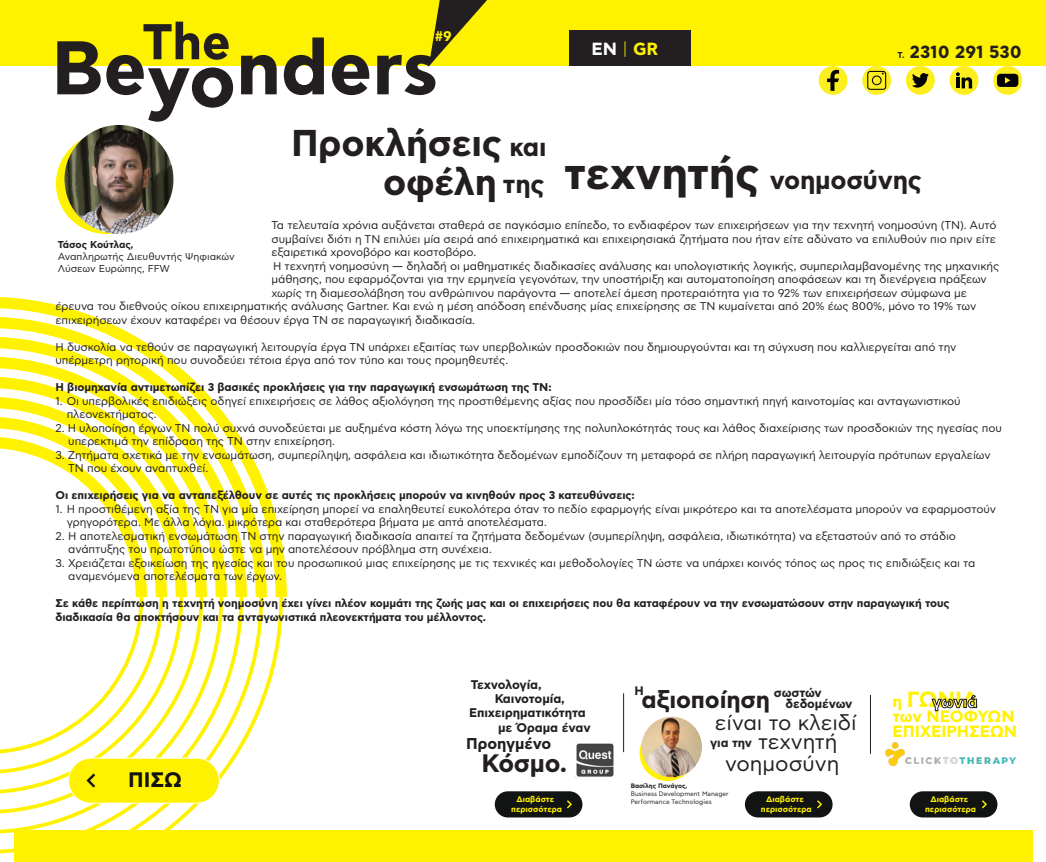
<style>
.page{position:relative;width:1046px;height:862px;background:#fff}
.page>*{position:absolute;margin:0;border:0;box-sizing:border-box;transform-origin:0 0}
.t1{font:700 75.75px "CF Asty Pro";color:#231f20}
.t2{font:700 50.12px "CF Asty Pro";color:#231f20}
.t3{font:700 37.25px "CF Asty Pro";letter-spacing:-.005em;color:#231f20}
.t4{font:700 25.88px "CF Asty Pro";letter-spacing:-.005em;color:#231f20}
.t5{font:700 25.25px "CF Asty Pro";letter-spacing:-.005em;color:#231f20}
.t6{font:700 24px "CF Asty Pro";letter-spacing:-.005em;color:#231f20}
.t7{font:700 22.06px "CF Asty Pro";letter-spacing:-.005em;color:#fff200}
.t8{font:21.25px/22.1px "CF Asty Pro";color:#231f20;text-align:right}
.t9{font:21.12px "CF Asty Pro";color:#231f20}
.t10{font:700 21px "CF Asty Pro";color:#121313}
.t11{font:700 17.56px "CF Asty Pro";color:#231f20}
.t12{font:700 17.56px "CF Asty Pro";color:#fff}
.t13{font:700 16.31px/15px "CF Asty Pro";letter-spacing:-.005em;color:#fff200}
.t14{font:700 15.69px "CF Asty Pro";letter-spacing:-.005em;color:#231f20}
.t15{font:700 14.06px "CF Asty Pro";color:#fff200}
.t16{font:700 12.56px "CF Asty Pro";letter-spacing:-.005em;color:#231f20}
.t17{font:700 12.56px "CF Asty Pro";letter-spacing:-.03em;color:#231f20}
.t18{font:700 12.38px/11.6px "CF Asty Pro";letter-spacing:-.015em;color:#231f20}
.t19{font:700 12.31px "CF Asty Pro";color:#231f20}
.t20{font:11.25px/13.5px "CF Asty Pro";letter-spacing:-.005em;color:#231f20}
.t21{font:700 11.25px/13.5px "CF Asty Pro";letter-spacing:-.005em;color:#231f20}
.t22{font:10px/12px "CF Asty Pro";color:#231f20}
.t23{font:700 10px "CF Asty Pro";color:#231f20}
.t24{font:700 8.19px/9.9px "CF Asty Pro";color:#fff200;text-align:center}
.t25{font:6.44px/7.7px "CF Asty Pro";color:#231f20}
.t26{font:700 6.44px "CF Asty Pro";color:#231f20}
.s1{font-weight:300;color:#fff200}
.s2{color:#fff200}
.s3{font-size:8.62px}
.s4{font-size:25.88px}
.s5{font-size:37.25px}
.s6{font-size:45.19px}
.s7{font-weight:700;font-size:12.31px}
.s8{font-size:16.31px}
</style>
<div class="page">
<svg style="left:263px;top:597px;width:20px;height:108px"></svg>
<svg style="left:243px;top:597px;width:20px;height:149px"></svg>
<svg style="left:0;top:597px;width:243px;height:257px"></svg>
<svg style="left:0;top:597px;width:223px;height:237px"></svg>
<svg style="left:0;top:597px;width:203px;height:217px"></svg>
<svg style="left:0;top:297px;width:287px;height:300px"></svg>
<div style="left:0;top:0;width:1046px;height:66px;background:#fff200"></div>
<div style="left:569px;top:30px;width:122px;height:36px;background:#231f20"></div>
<svg style="left:993px;top:66px;width:29px;height:29px"></svg>
<div style="left:997px;top:74px;width:21px;height:13px;background:#010101;border-radius:3px"></div>
<svg style="left:1005px;top:77px;width:5px;height:7px"></svg>
<svg style="left:862px;top:66px;width:29px;height:29px"></svg>
<svg style="left:867px;top:71px;width:19px;height:19px"></svg>
<div style="left:906px;top:66px;width:29px;height:29px;background:#fcee1f;border-radius:50%"></div>
<svg style="left:912px;top:73px;width:16px;height:15px"></svg>
<div style="left:818px;top:66px;width:29px;height:29px;background:#fcee1f;border-radius:50%"></div>
<svg style="left:827px;top:70px;width:12px;height:21px"></svg>
<div style="left:949px;top:66px;width:29px;height:29px;background:#fcee1f;border-radius:50%"></div>
<svg style="left:956px;top:72px;width:16px;height:16px"></svg>
<svg style="left:429px;top:0;width:58px;height:66px"></svg>
<div style="left:14px;top:830px;width:1018px;height:32px;background:#fff200"></div>
<div style="left:56px;top:133px;width:101px;height:101px;background:#fff200;border-radius:50%"></div>
<img style="left:64px;top:125px;width:109px;height:109px;border-radius:54px">
<hr style="left:623px;top:693px;width:1px;height:59px;background:#231f20">
<hr style="left:870px;top:695px;width:1px;height:59px;background:#231f20">
<div style="left:495px;top:791px;width:87px;height:26px;background:#121313;border-radius:13px"></div>
<svg style="left:567px;top:800px;width:5px;height:8px"></svg>
<div style="left:745px;top:791px;width:87px;height:26px;background:#121313;border-radius:13px"></div>
<svg style="left:817px;top:800px;width:5px;height:8px"></svg>
<div style="left:910px;top:791px;width:87px;height:26px;background:#121313;border-radius:13px"></div>
<svg style="left:982px;top:800px;width:5px;height:8px"></svg>
<svg style="left:639px;top:725px;width:56px;height:56px"></svg>
<img style="left:641px;top:717px;width:61px;height:60px;border-radius:30px">
<svg style="left:931px;top:695px;width:46px;height:16px"></svg>
<img style="left:885px;top:742px;width:131px;height:25px">
<img style="left:575px;top:743px;width:39px;height:34px">
<div style="left:69px;top:758px;width:150px;height:45px;background:#fff200;border-radius:23px"></div>
<div style="left:68px;top:758px;width:152px;height:45px;border:1px solid #fff;border-radius:23px"></div>
<svg style="left:0;top:416px;width:183px;height:378px"></svg>
<h2 class="t2" style="left:142px;top:10px;width:90px">The</h2>
<p class="t15" style="left:435px;top:27px;width:18px">#9</p>
<h1 class="t1" style="left:51px;top:20px;width:389px">Beyonders</h1>
<h3 class="t12" style="left:591px;top:37px;width:68px">EN <span class="s1">|</span> <span class="s2">GR</span></h3>
<h3 class="t11" style="left:897px;top:41px;width:126px"><span class="s3">Τ.</span> 2310 291 530</h3>
<h3 class="t3" style="left:291px;top:119px;width:257px">Προκλήσεις <span class="s4">και</span></h3>
<h3 class="t4" style="left:383px;top:164px;width:540px"><span class="s5">οφέλη</span> της <span class="s6">τεχνητής</span> νοημοσύνης</h3>
<p class="t20" style="left:271px;top:219px;width:726px">Τα τελευταία χρόνια αυξάνεται σταθερά σε παγκόσμιο επίπεδο, το ενδιαφέρον των επιχειρήσεων για την τεχνητή νοημοσύνη (ΤΝ). Αυτό</p>
<p class="t20" style="left:271px;top:232px;width:726px">συμβαίνει διότι η ΤΝ επιλύει μία σειρά από επιχειρηματικά και επιχειρησιακά ζητήματα που ήταν είτε αδύνατο να επιλυθούν πιο πριν είτε</p>
<p class="t20" style="left:271px;top:246px;width:206px">εξαιρετικά χρονοβόρο και κοστοβόρο.</p>
<p class="t20" style="left:273px;top:259px;width:728px">Η τεχνητή νοημοσύνη — δηλαδή οι μαθηματικές διαδικασίες ανάλυσης και υπολογιστικής λογικής, συμπεριλαμβανομένης της μηχανικής</p>
<p class="t20" style="left:271px;top:273px;width:717px">μάθησης, που εφαρμόζονται για την ερμηνεία γεγονότων, την υποστήριξη και αυτοματοποίηση αποφάσεων και τη διενέργεια πράξεων</p>
<p class="t20" style="left:271px;top:286px;width:697px">χωρίς τη διαμεσολάβηση του ανθρώπινου παράγοντα — αποτελεί άμεση προτεραιότητα για το 92% των επιχειρήσεων σύμφωνα με</p>
<p class="t20" style="left:55px;top:300px;width:922px">έρευνα του διεθνούς οίκου επιχειρηματικής ανάλυσης Gartner. Και ενώ η μέση απόδοση επένδυσης μίας επιχείρησης σε ΤΝ κυμαίνεται από 20% έως 800%, μόνο το 19% των</p>
<p class="t20" style="left:55px;top:313px;width:421px">επιχειρήσεων έχουν καταφέρει να θέσουν έργα ΤΝ σε παραγωγική διαδικασία.</p>
<p class="t20" style="left:55px;top:340px;width:902px">Η δυσκολία να τεθούν σε παραγωγική λειτουργία έργα ΤΝ υπάρχει εξαιτίας των υπερβολικών προσδοκιών που δημιουργούνται και τη σύγχυση που καλλιεργείται από την υπέρμετρη ρητορική που συνοδεύει τέτοια έργα από τον τύπο και τους προμηθευτές.</p>
<p class="t21" style="left:55px;top:381px;width:498px">Η βιομηχανία αντιμετωπίζει 3 βασικές προκλήσεις για την παραγωγική ενσωμάτωση της ΤΝ:</p>
<p class="t20" style="left:67px;top:394px;width:895px;text-indent:-11px">1. Οι υπερβολικές επιδιώξεις οδηγεί επιχειρήσεις σε λάθος αξιολόγηση της προστιθέμενης αξίας που προσδίδει μία τόσο σημαντική πηγή καινοτομίας και ανταγωνιστικού πλεονεκτήματος.</p>
<p class="t20" style="left:68px;top:421px;width:935px;text-indent:-13px">2. Η υλοποίηση έργων ΤΝ πολύ συχνά συνοδεύεται με αυξημένα κόστη λόγω της υποεκτίμησης της πολυπλοκότητάς τους και λάθος διαχείρισης των προσδοκιών της ηγεσίας που υπερεκτιμά την επίδραση της ΤΝ στην επιχείρηση.</p>
<p class="t20" style="left:68px;top:448px;width:924px;text-indent:-13px">3. Ζητήματα σχετικά με την ενσωμάτωση, συμπερίληψη, ασφάλεια και ιδιωτικότητα δεδομένων εμποδίζουν τη μεταφορά σε πλήρη παραγωγική λειτουργία πρότυπων εργαλείων<br>ΤΝ που έχουν αναπτυχθεί.</p>
<p class="t21" style="left:55px;top:489px;width:581px">Οι επιχειρήσεις για να ανταπεξέλθουν σε αυτές τις προκλήσεις μπορούν να κινηθούν προς 3 κατευθύνσεις:</p>
<p class="t20" style="left:67px;top:502px;width:931px;text-indent:-11px">1. Η προστιθέμενη αξία της ΤΝ για μία επιχείρηση μπορεί να επαληθευτεί ευκολότερα όταν το πεδίο εφαρμογής είναι μικρότερο και τα αποτελέσματα μπορούν να εφαρμοστούν γρηγορότερα. Με άλλα λόγια. μικρότερα και σταθερότερα βήματα με απτά αποτελέσματα.</p>
<p class="t20" style="left:68px;top:529px;width:889px;text-indent:-13px">2. Η αποτελεσματική ενσωμάτωση ΤΝ στην παραγωγική διαδικασία απαιτεί τα ζητήματα δεδομένων (συμπερίληψη, ασφάλεια, ιδιωτικότητα) να εξεταστούν από το στάδιο ανάπτυξης του πρωτοτύπου ώστε να μην αποτελέσουν πρόβλημα στη συνέχεια.</p>
<p class="t20" style="left:68px;top:556px;width:908px;text-indent:-13px">3. Χρειάζεται εξοικείωση της ηγεσίας και του προσωπικού μιας επιχείρησης με τις τεχνικές και μεθοδολογίες ΤΝ ώστε να υπάρχει κοινός τόπος ως προς τις επιδιώξεις και τα αναμενόμενα αποτελέσματα των έργων.</p>
<p class="t21" style="left:55px;top:597px;width:895px">Σε κάθε περίπτωση η τεχνητή νοημοσύνη έχει γίνει πλέον κομμάτι της ζωής μας και οι επιχειρήσεις που θα καταφέρουν να την ενσωματώσουν στην παραγωγική τους διαδικασία θα αποκτήσουν και τα ανταγωνιστικά πλεονεκτήματα του μέλλοντος.</p>
<p class="t23" style="left:58px;top:238px;width:77px">Τάσος Κούτλας,</p>
<p class="t22" style="left:58px;top:251px;width:178px">Αναπληρωτής Διευθυντής Ψηφιακών<br>Λύσεων Ευρώπης, FFW</p>
<h3 class="t10" style="left:128px;top:766px;width:56px">ΠΙΣΩ</h3>
<p class="t17" style="left:471px;top:677px;width:72px">Τεχνολογία,</p>
<p class="t16" style="left:495px;top:690px;width:72px">Καινοτομία,</p>
<p class="t16" style="left:469px;top:704px;width:118px">Επιχειρηματικότητα</p>
<p class="t16" style="left:498px;top:719px;width:94px">με Όραμα έναν</p>
<h3 class="t14" style="left:466px;top:734px;width:86px">Προηγμένο</h3>
<h3 class="t5" style="left:481px;top:747px;width:87px">Κόσμο.</h3>
<p class="t24" style="left:511px;top:794px;width:53px">Διαβάστε περισσότερα</p>
<p class="t24" style="left:761px;top:794px;width:53px">Διαβάστε περισσότερα</p>
<p class="t24" style="left:925px;top:794px;width:53px">Διαβάστε περισσότερα</p>
<p class="t19" style="left:634px;top:683px;width:11px">Η</p>
<h3 class="t6" style="left:641px;top:684px;width:130px">αξιοποίηση</h3>
<p class="t18" style="left:785px;top:687px;width:68px;text-indent:-12px">σωστών δεδομένων</p>
<h3 class="t9" style="left:715px;top:710px;width:143px">είναι το κλειδί</h3>
<h3 class="t8" style="left:710px;top:731px;width:131px"><span class="s7">για την</span> τεχνητή νοημοσύνη</h3>
<h3 class="t7" style="left:892px;top:685px;width:88px"><span class="s8">η</span> ΓΩΝΙΑ</h3>
<h3 class="t13" style="left:892px;top:709px;width:126px">των ΝΕΟΦΥΩΝ<br>ΕΠΙΧΕΙΡΗΣΕΩΝ</h3>
<p class="t26" style="left:631px;top:782px;width:58px">Βασίλης Πανάγος,</p>
<p class="t25" style="left:631px;top:790px;width:99px">Business Development Manager<br>Performance Technologies</p>
</div>
